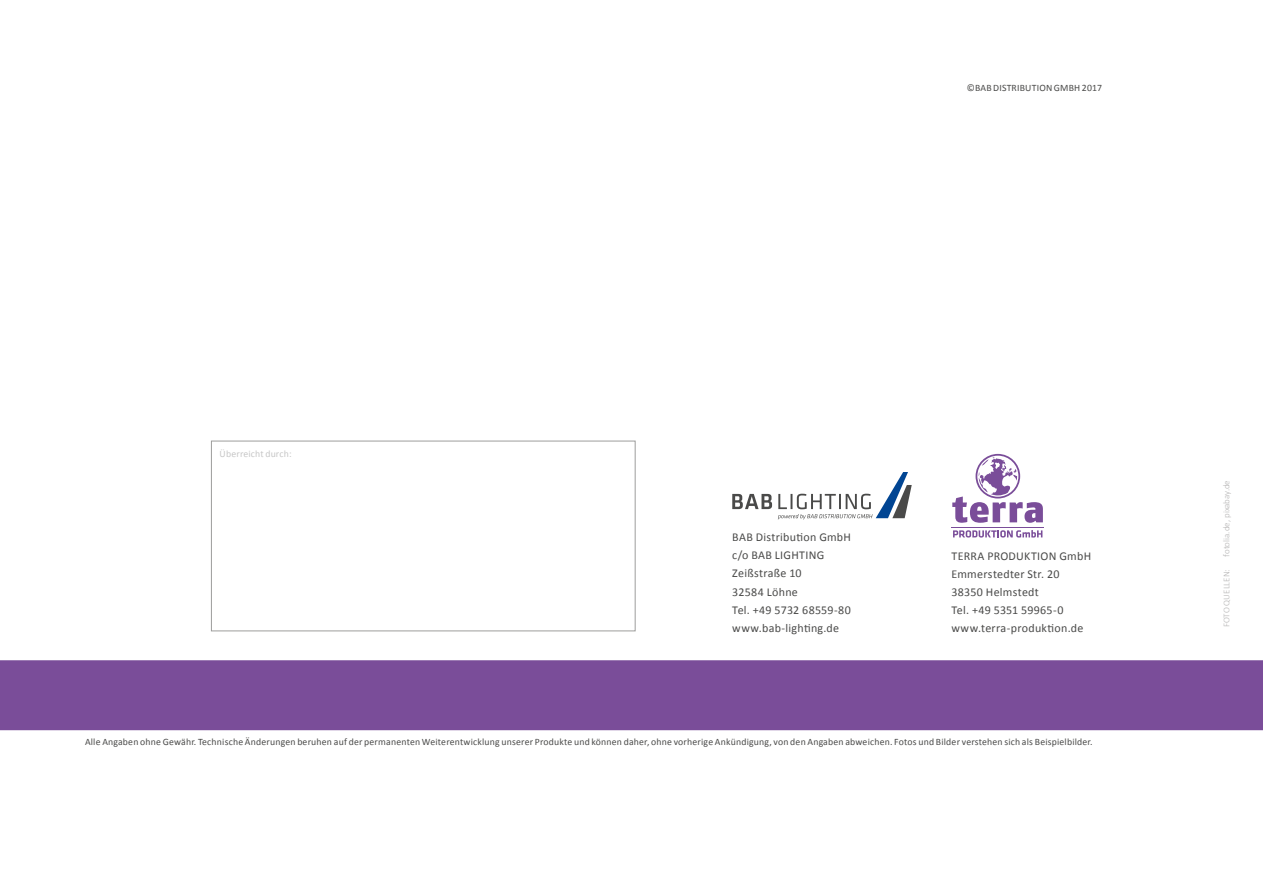
<style>
.page{position:relative;width:1263px;height:893px;background:#fff}
.page>*{position:absolute;margin:0;border:0;box-sizing:border-box;transform-origin:0 0}
.t1{font:12px/18px "Calibri";letter-spacing:.02em;color:#4a4a49}
.t2{font:9.75px "Calibri";letter-spacing:.02em;color:#4a4a49}
.t3{font:9.75px "Calibri";letter-spacing:.02em;color:#c6c6c6}
.t4{font:300 9px "Calibri";color:#b3b2b2}
</style>
<div class="page">
<div style="left:0;top:660px;width:1263px;height:70px;background:#7a4d99"></div>
<svg style="left:732px;top:472px;width:180px;height:47px"></svg>
<hr style="left:951px;top:527px;width:93px;height:1px;background:#7a4d99">
<svg style="left:952px;top:454px;width:91px;height:69px"></svg>
<svg style="left:953px;top:530px;width:89px;height:8px"></svg>
<div style="left:211px;top:441px;width:424px;height:190px;border:1px solid #9d9d9c"></div>
<p class="t2" style="left:967px;top:82px;width:137px">©BAB DISTRIBUTION GMBH 2017</p>
<p class="t3" style="left:220px;top:448px;width:74px">Überreicht durch:</p>
<p class="t1" style="left:732px;top:529px;width:120px">BAB Distribution GmbH c/o BAB LIGHTING<br>Zeißstraße 10<br>32584 Löhne<br>Tel. +49 5732 68559-80 www.bab-lighting.de</p>
<p class="t1" style="left:951px;top:547px;width:141px">TERRA PRODUKTION GmbH<br>Emmerstedter Str. 20<br>38350 Helmstedt<br>Tel. +49 5351 59965-0 www.terra-produktion.de</p>
<p class="t2" style="left:85px;top:736px;width:1009px">Alle Angaben ohne Gewähr. Technische Änderungen beruhen auf der permanenten Weiterentwicklung unserer Produkte und können daher, ohne vorherige Ankündigung, von den Angaben abweichen. Fotos und Bilder verstehen sich als Beispielbilder.</p>
<p class="t4" style="left:1221px;top:556px;width:78px;rotate:-90deg">fotolia.de, pixabay.de</p>
<p class="t4" style="left:1221px;top:627px;width:59px;rotate:-90deg">FOTO QUELLEN:</p>
</div>
